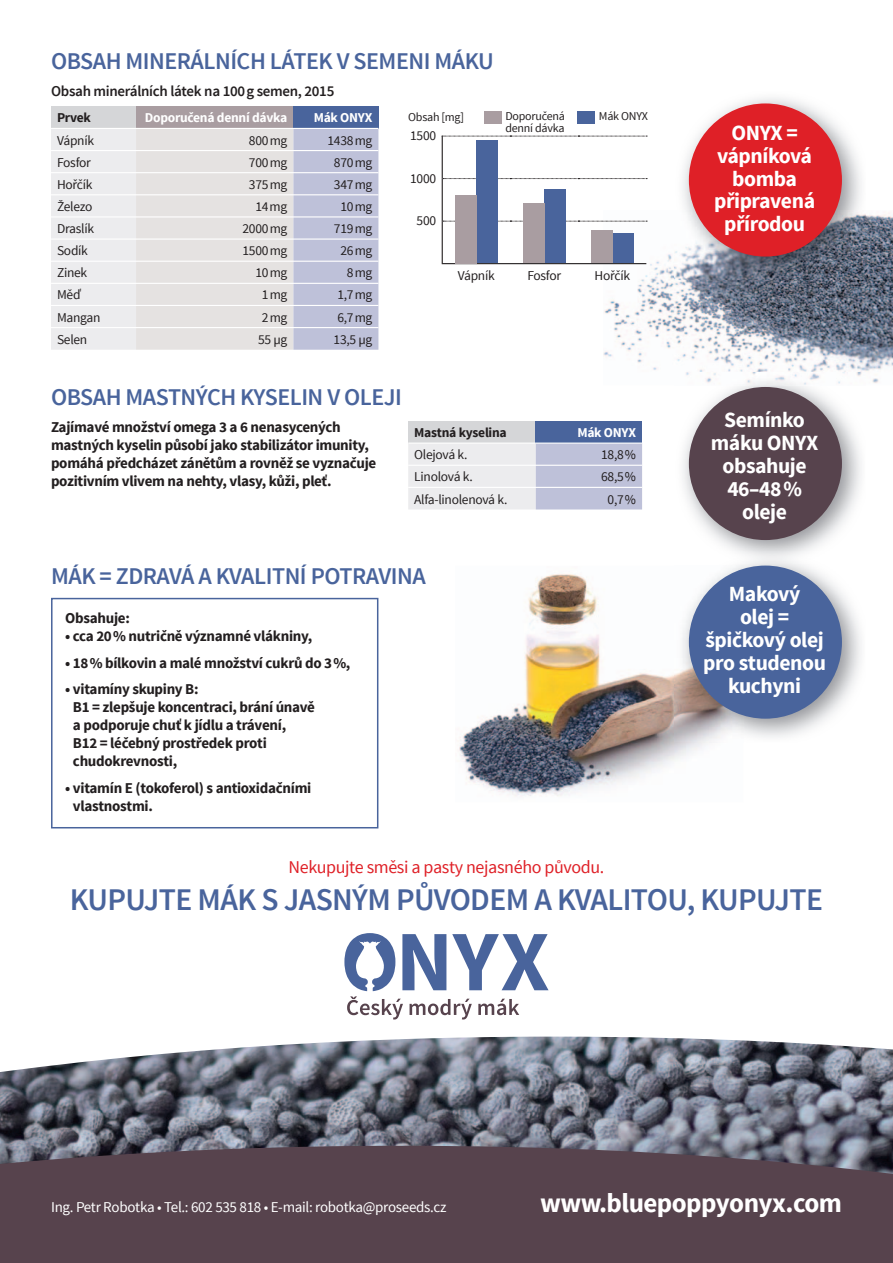
<style>
.page{position:relative;width:893px;height:1263px;background:#fff}
.page>*{position:absolute;margin:0;border:0;box-sizing:border-box;transform-origin:0 0}
.t1{font:600 31.5px "Source Sans Pro";letter-spacing:-.02em;color:#49649c}
.t2{font:700 27px "Source Sans Pro";letter-spacing:-.02em;color:#fff}
.t3{font:600 24px "Source Sans Pro";letter-spacing:-.02em;color:#49649c}
.t4{font:700 21.6px/23px "Source Sans Pro";letter-spacing:-.02em;color:#fff;text-align:center}
.t5{font:18px "Source Sans Pro";letter-spacing:-.02em;color:#df2027}
.t6{font:700 15px/18px "Source Sans Pro";letter-spacing:-.02em;color:#231f20}
.t7{font:15px "Source Sans Pro";letter-spacing:-.02em;color:#fff}
.t8{font:600 15px "Source Sans Pro";letter-spacing:-.02em;color:#231f20}
.t9{font:13.5px "Source Sans Pro";letter-spacing:-.02em;color:#231f20}
.t10{font:700 13.5px "Source Sans Pro";letter-spacing:-.02em;color:#fff}
.t11{font:700 13.5px "Source Sans Pro";letter-spacing:-.02em;color:#231f20}
.t12{font:12px "Source Sans Pro";letter-spacing:-.02em;color:#231f20}
</style>
<div class="page">
<img style="left:0;top:1036px;width:893px;height:110px">
<img style="left:603px;top:213px;width:290px;height:170px">
<img style="left:459px;top:574px;width:253px;height:223px">
<div style="left:0;top:1146px;width:893px;height:117px;background:#57434d"></div>
<img style="left:675px;top:98px;width:190px;height:182px">
<div style="left:689px;top:103px;width:153px;height:154px;background:#df2027;border-radius:50%"></div>
<img style="left:738px;top:563px;width:123px;height:175px">
<img style="left:675px;top:566px;width:68px;height:176px">
<div style="left:689px;top:566px;width:153px;height:153px;background:#49649c;border-radius:50%"></div>
<img style="left:675px;top:373px;width:190px;height:178px">
<div style="left:689px;top:387px;width:153px;height:153px;background:#57434d;border-radius:50%"></div>
<div style="left:51px;top:598px;width:327px;height:230px;border:2px solid #49649c"></div>
<div style="left:51px;top:106px;width:85px;height:22px;background:#d5d6d8"></div>
<div style="left:136px;top:106px;width:157px;height:22px;background:#a99da1"></div>
<div style="left:293px;top:106px;width:85px;height:22px;background:#49649c"></div>
<svg style="left:51px;top:129px;width:327px;height:221px;background:#dddce2"></svg>
<hr style="left:51px;top:150px;width:327px;height:1px;background:#fff">
<hr style="left:51px;top:172px;width:327px;height:1px;background:#fff">
<hr style="left:51px;top:194px;width:327px;height:1px;background:#fff">
<hr style="left:51px;top:216px;width:327px;height:1px;background:#fff">
<hr style="left:51px;top:238px;width:327px;height:2px;background:#fff">
<hr style="left:51px;top:261px;width:327px;height:1px;background:#fff">
<hr style="left:51px;top:283px;width:327px;height:1px;background:#fff">
<hr style="left:51px;top:305px;width:327px;height:1px;background:#fff">
<hr style="left:51px;top:327px;width:327px;height:1px;background:#fff">
<div style="left:408px;top:421px;width:128px;height:22px;background:#d5d6d8"></div>
<div style="left:536px;top:421px;width:106px;height:22px;background:#49649c"></div>
<svg style="left:408px;top:444px;width:234px;height:65px;background:#d7d9e4"></svg>
<hr style="left:408px;top:465px;width:234px;height:1px;background:#fff">
<hr style="left:408px;top:487px;width:234px;height:1px;background:#fff">
<svg style="left:443px;top:136px;width:204px;height:1px"></svg>
<svg style="left:443px;top:178px;width:204px;height:1px"></svg>
<svg style="left:443px;top:221px;width:204px;height:1px"></svg>
<hr style="left:442px;top:136px;width:1px;height:43px;background:#231f20">
<hr style="left:442px;top:179px;width:1px;height:42px;background:#231f20">
<hr style="left:442px;top:221px;width:1px;height:42px;background:#231f20">
<hr style="left:442px;top:263px;width:204px;height:1px;background:#231f20">
<div style="left:476px;top:141px;width:21px;height:122px;background:#49649c"></div>
<div style="left:544px;top:189px;width:22px;height:74px;background:#49649c"></div>
<div style="left:612px;top:233px;width:22px;height:30px;background:#49649c"></div>
<div style="left:455px;top:195px;width:21px;height:68px;background:#a99da1"></div>
<div style="left:523px;top:204px;width:21px;height:59px;background:#a99da1"></div>
<div style="left:591px;top:231px;width:21px;height:32px;background:#a99da1"></div>
<div style="left:578px;top:111px;width:17px;height:13px;background:#49649c"></div>
<div style="left:484px;top:111px;width:17px;height:13px;background:#a99da1"></div>
<svg style="left:344px;top:933px;width:205px;height:86px"></svg>
<h3 class="t3" style="left:51px;top:45px;width:444px">OBSAH MINERÁLNÍCH LÁTEK V SEMENI MÁKU</h3>
<p class="t8" style="left:51px;top:82px;width:285px">Obsah minerálních látek na 100 g semen, 2015</p>
<p class="t11" style="left:57px;top:109px;width:35px">Prvek</p>
<p class="t10" style="left:145px;top:109px;width:144px">Doporučená denní dávka</p>
<p class="t10" style="left:314px;top:109px;width:60px">Mák ONYX</p>
<p class="t9" style="left:57px;top:131px;width:39px">Vápník</p>
<p class="t9" style="left:249px;top:131px;width:40px">800 mg</p>
<p class="t9" style="left:328px;top:131px;width:46px">1438 mg</p>
<p class="t9" style="left:57px;top:153px;width:35px">Fosfor</p>
<p class="t9" style="left:249px;top:153px;width:40px">700 mg</p>
<p class="t9" style="left:334px;top:153px;width:40px">870 mg</p>
<p class="t9" style="left:57px;top:176px;width:37px">Hořčík</p>
<p class="t9" style="left:249px;top:176px;width:40px">375 mg</p>
<p class="t9" style="left:334px;top:176px;width:40px">347 mg</p>
<p class="t9" style="left:57px;top:198px;width:37px">Železo</p>
<p class="t9" style="left:255px;top:198px;width:34px">14 mg</p>
<p class="t9" style="left:340px;top:198px;width:34px">10 mg</p>
<p class="t9" style="left:57px;top:220px;width:39px">Draslík</p>
<p class="t9" style="left:242px;top:220px;width:46px">2000 mg</p>
<p class="t9" style="left:334px;top:220px;width:40px">719 mg</p>
<p class="t9" style="left:57px;top:242px;width:32px">Sodík</p>
<p class="t9" style="left:242px;top:242px;width:46px">1500 mg</p>
<p class="t9" style="left:340px;top:242px;width:34px">26 mg</p>
<p class="t9" style="left:57px;top:264px;width:32px">Zinek</p>
<p class="t9" style="left:255px;top:264px;width:34px">10 mg</p>
<p class="t9" style="left:347px;top:264px;width:27px">8 mg</p>
<p class="t9" style="left:57px;top:286px;width:25px">Měď</p>
<p class="t9" style="left:262px;top:286px;width:27px">1 mg</p>
<p class="t9" style="left:337px;top:286px;width:37px">1,7 mg</p>
<p class="t9" style="left:57px;top:308px;width:45px">Mangan</p>
<p class="t9" style="left:262px;top:308px;width:27px">2 mg</p>
<p class="t9" style="left:337px;top:308px;width:37px">6,7 mg</p>
<p class="t9" style="left:57px;top:330px;width:32px">Selen</p>
<p class="t9" style="left:258px;top:330px;width:31px">55 μg</p>
<p class="t9" style="left:334px;top:330px;width:40px">13,5 μg</p>
<p class="t12" style="left:408px;top:109px;width:58px">Obsah [mg]</p>
<p class="t9" style="left:410px;top:127px;width:28px">1500</p>
<p class="t9" style="left:410px;top:169px;width:28px">1000</p>
<p class="t9" style="left:417px;top:212px;width:21px">500</p>
<p class="t12" style="left:505px;top:108px;width:61px">Doporučená</p>
<p class="t12" style="left:599px;top:108px;width:51px">Mák ONYX</p>
<p class="t12" style="left:505px;top:120px;width:61px">denní dávka</p>
<p class="t9" style="left:458px;top:266px;width:39px">Vápník</p>
<p class="t9" style="left:527px;top:266px;width:35px">Fosfor</p>
<p class="t9" style="left:595px;top:266px;width:37px">Hořčík</p>
<h3 class="t3" style="left:51px;top:381px;width:352px">OBSAH MASTNÝCH KYSELIN V OLEJI</h3>
<p class="t6" style="left:51px;top:418px;width:327px">Zajímavé množství omega 3 a 6 nenasycených mastných kyselin působí jako stabilizátor imunity, pomáhá předcházet zánětům a rovněž se vyznačuje pozitivním vlivem na nehty, vlasy, kůži, pleť.</p>
<p class="t11" style="left:414px;top:424px;width:94px">Mastná kyselina</p>
<p class="t10" style="left:577px;top:424px;width:60px">Mák ONYX</p>
<p class="t9" style="left:414px;top:446px;width:55px">Olejová k.</p>
<p class="t9" style="left:601px;top:446px;width:36px">18,8 %</p>
<p class="t9" style="left:414px;top:468px;width:60px">Linolová k.</p>
<p class="t9" style="left:601px;top:468px;width:36px">68,5 %</p>
<p class="t9" style="left:414px;top:490px;width:95px">Alfa-linolenová k.</p>
<p class="t9" style="left:608px;top:490px;width:30px">0,7 %</p>
<h3 class="t3" style="left:51px;top:560px;width:376px">MÁK = ZDRAVÁ A KVALITNÍ POTRAVINA</h3>
<p class="t6" style="left:65px;top:609px;width:66px">Obsahuje:</p>
<p class="t6" style="left:65px;top:627px;width:249px">• cca 20 % nutričně významné vlákniny,</p>
<p class="t6" style="left:65px;top:653px;width:287px">• 18 % bílkovin a malé množství cukrů do 3 %,</p>
<p class="t6" style="left:73px;top:680px;width:244px;text-indent:-8px">• vitamíny skupiny B:<br>B1 = zlepšuje koncentraci, brání únavě a podporuje chuť k jídlu a trávení,<br>B12 = léčebný prostředek proti chudokrevnosti,</p>
<p class="t6" style="left:73px;top:778px;width:240px;text-indent:-8px">• vitamín E (tokoferol) s antioxidačními vlastnostmi.</p>
<h3 class="t4" style="left:714px;top:120px;width:103px">ONYX = vápníková bomba připravená přírodou</h3>
<h3 class="t4" style="left:711px;top:408px;width:109px">Semínko máku ONYX obsahuje<br>46–48 % oleje</h3>
<h3 class="t4" style="left:703px;top:582px;width:124px">Makový<br>olej = špičkový olej pro studenou kuchyni</h3>
<p class="t5" style="left:289px;top:855px;width:317px">Nekupujte směsi a pasty nejasného původu.</p>
<h1 class="t1" style="left:70px;top:879px;width:755px">KUPUJTE MÁK S JASNÝM PŮVODEM A KVALITOU, KUPUJTE</h1>
<p class="t7" style="left:51px;top:1197px;width:397px">Ing. Petr Robotka • Tel.: 602 535 818 • E-mail: robotka@proseeds.cz</p>
<h2 class="t2" style="left:540px;top:1185px;width:303px">www.bluepoppyonyx.com</h2>
</div>
